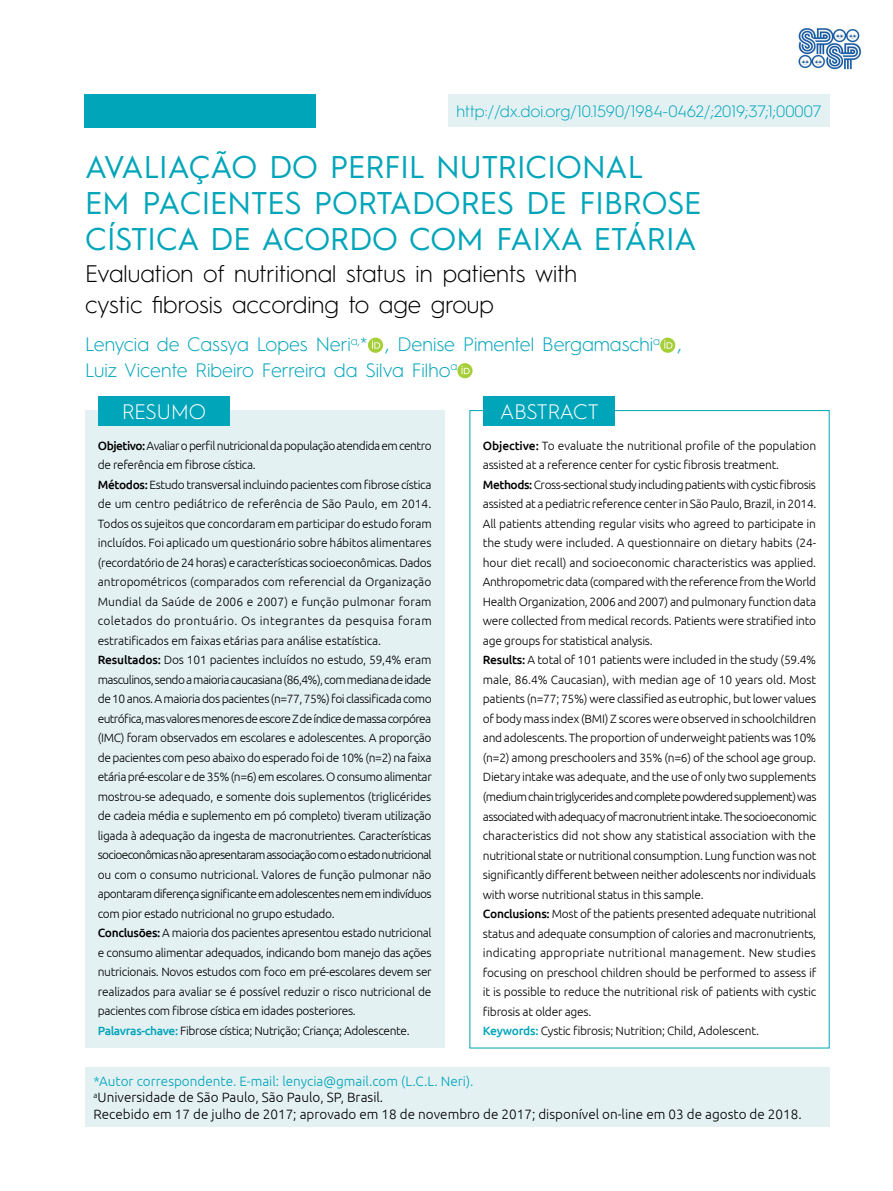
<style>
.page{position:relative;width:893px;height:1191px;background:#fff}
.page>*{position:absolute;margin:0;border:0;box-sizing:border-box;transform-origin:0 0}
.t1{font:31.5px/36px "Hurme Geometric Sans 1";color:#00a5b9}
.t2{font:300 24px/31.5px "Hurme Geometric Sans 1";color:#000}
.t3{font:300 21px "Hurme Geometric Sans 1";letter-spacing:-.005em;color:#fff}
.t4{font:300 19.5px/25.5px "Hurme Geometric Sans 1";color:#00a5b9}
.t5{font:300 16.5px "Hurme Geometric Sans 1";color:#00a5b9}
.t6{font:300 13.5px/16.2px "Ubuntu";color:#000}
.t7{font:300 12px/19.5px "Ubuntu";letter-spacing:-.02em;color:#000}
.s1{font-weight:500}
.s2{font-weight:500;color:#00a5b9}
.s3{color:#00a5b9}
</style>
<div class="page">
<div style="left:85px;top:410px;width:359px;height:637px;background:#e4f1f3"></div>
<div style="left:98px;top:396px;width:132px;height:29px;background:#00a5b9"></div>
<div style="left:483px;top:396px;width:132px;height:29px;background:#00a5b9"></div>
<div style="left:85px;top:1067px;width:744px;height:60px;background:#e4f1f3"></div>
<svg style="left:368px;top:337px;width:15px;height:16px"></svg>
<svg style="left:372px;top:340px;width:8px;height:9px"></svg>
<svg style="left:660px;top:337px;width:15px;height:16px"></svg>
<svg style="left:664px;top:340px;width:8px;height:9px"></svg>
<svg style="left:457px;top:363px;width:16px;height:15px"></svg>
<svg style="left:461px;top:366px;width:9px;height:8px"></svg>
<div style="left:448px;top:94px;width:381px;height:32px;background:#e4f1f3"></div>
<img style="left:798px;top:27px;width:64px;height:43px">
<div style="left:85px;top:94px;width:231px;height:33px;background:#00a5b9"></div>
<h3 class="t5" style="left:456px;top:100px;width:366px">http://dx.doi.org/10.1590/1984‑0462/;2019;37;1;00007</h3>
<h1 class="t1" style="left:85px;top:147px;width:618px">AVALIAÇÃO DO PERFIL NUTRICIONAL<br>EM PACIENTES PORTADORES DE FIBROSE<br>CÍSTICA DE ACORDO COM FAIXA ETÁRIA</h1>
<h2 class="t2" style="left:85px;top:256px;width:494px">Evaluation of nutritional status in patients with cystic fibrosis according to age group</h2>
<h3 class="t4" style="left:85px;top:330px;width:598px">Lenycia de Cassya Lopes Neri<sup>a,</sup>* , Denise Pimentel Bergamaschi<sup>a</sup> ,<br>Luiz Vicente Ribeiro Ferreira da Silva Filho<sup>a</sup></h3>
<h3 class="t3" style="left:122px;top:397px;width:85px">resumo</h3>
<h3 class="t3" style="left:500px;top:397px;width:100px">abstract</h3>
<p class="t7" style="left:98px;top:435px;width:335px"><span class="s1">Objetivo:</span> Avaliar o perfil nutricional da população atendida em centro de referência em fibrose cística.<br><span class="s1">Métodos:</span> Estudo transversal incluindo pacientes com fibrose cística de um centro pediátrico de referência de São Paulo, em 2014.<br>Todos os sujeitos que concordaram em participar do estudo foram incluídos. Foi aplicado um questionário sobre hábitos alimentares (recordatório de 24 horas) e características socioeconômicas. Dados antropométricos (comparados com referencial da Organização Mundial da Saúde de 2006 e 2007) e função pulmonar foram coletados do prontuário. Os integrantes da pesquisa foram estratificados em faixas etárias para análise estatística.<br><span class="s1">Resultados:</span> Dos 101 pacientes incluídos no estudo, 59,4% eram masculinos, sendo a maioria caucasiana (86,4%), com mediana de idade de 10 anos. A maioria dos pacientes (n=77, 75%) foi classificada como eutrófica, mas valores menores de escore Z de índice de massa corpórea (IMC) foram observados em escolares e adolescentes. A proporção de pacientes com peso abaixo do esperado foi de 10% (n=2) na faixa etária pré‑escolar e de 35% (n=6) em escolares. O consumo alimentar mostrou‑se adequado, e somente dois suplementos (triglicérides de cadeia média e suplemento em pó completo) tiveram utilização ligada à adequação da ingesta de macronutrientes. Características socioeconômicas não apresentaram associação com o estado nutricional ou com o consumo nutricional. Valores de função pulmonar não apontaram diferença significante em adolescentes nem em indivíduos com pior estado nutricional no grupo estudado.<br><span class="s1">Conclusões:</span> A maioria dos pacientes apresentou estado nutricional e consumo alimentar adequados, indicando bom manejo das ações nutricionais. Novos estudos com foco em pré‑escolares devem ser realizados para avaliar se é possível reduzir o risco nutricional de pacientes com fibrose cística em idades posteriores.<br><span class="s2">Palavras‑chave:</span> Fibrose cística; Nutrição; Criança; Adolescente.</p>
<p class="t7" style="left:483px;top:435px;width:335px"><span class="s1">Objective:</span> To evaluate the nutritional profile of the population assisted at a reference center for cystic fibrosis treatment.<br><span class="s1">Methods:</span> Cross‑sectional study including patients with cystic fibrosis assisted at a pediatric reference center in São Paulo, Brazil, in 2014.<br>All patients attending regular visits who agreed to participate in the study were included. A questionnaire on dietary habits (24- hour diet recall) and socioeconomic characteristics was applied.<br>Anthropometric data (compared with the reference from the World Health Organization, 2006 and 2007) and pulmonary function data were collected from medical records. Patients were stratified into age groups for statistical analysis.<br><span class="s1">Results:</span> A total of 101 patients were included in the study (59.4% male, 86.4% Caucasian), with median age of 10 years old. Most patients (n=77; 75%) were classified as eutrophic, but lower values of body mass index (BMI) Z scores were observed in schoolchildren and adolescents. The proportion of underweight patients was 10% (n=2) among preschoolers and 35% (n=6) of the school age group.<br>Dietary intake was adequate, and the use of only two supplements (medium chain triglycerides and complete powdered supplement) was associated with adequacy of macronutrient intake. The socioeconomic characteristics did not show any statistical association with the nutritional state or nutritional consumption. Lung function was not significantly different between neither adolescents nor individuals with worse nutritional status in this sample.<br><span class="s1">Conclusions:</span> Most of the patients presented adequate nutritional status and adequate consumption of calories and macronutrients, indicating appropriate nutritional management. New studies focusing on preschool children should be performed to assess if it is possible to reduce the nutritional risk of patients with cystic fibrosis at older ages.<br><span class="s2">Keywords:</span> Cystic fibrosis; Nutrition; Child, Adolescent.</p>
<p class="t6" style="left:94px;top:1073px;width:710px"><span class="s3">*Autor correspondente. E‑mail: lenycia@gmail.com (L.C.L. Neri).<br></span><sup>a</sup>Universidade de São Paulo, São Paulo, SP, Brasil.<br>Recebido em 17 de julho de 2017; aprovado em 18 de novembro de 2017; disponível on-line em 03 de agosto de 2018.</p>
</div>
